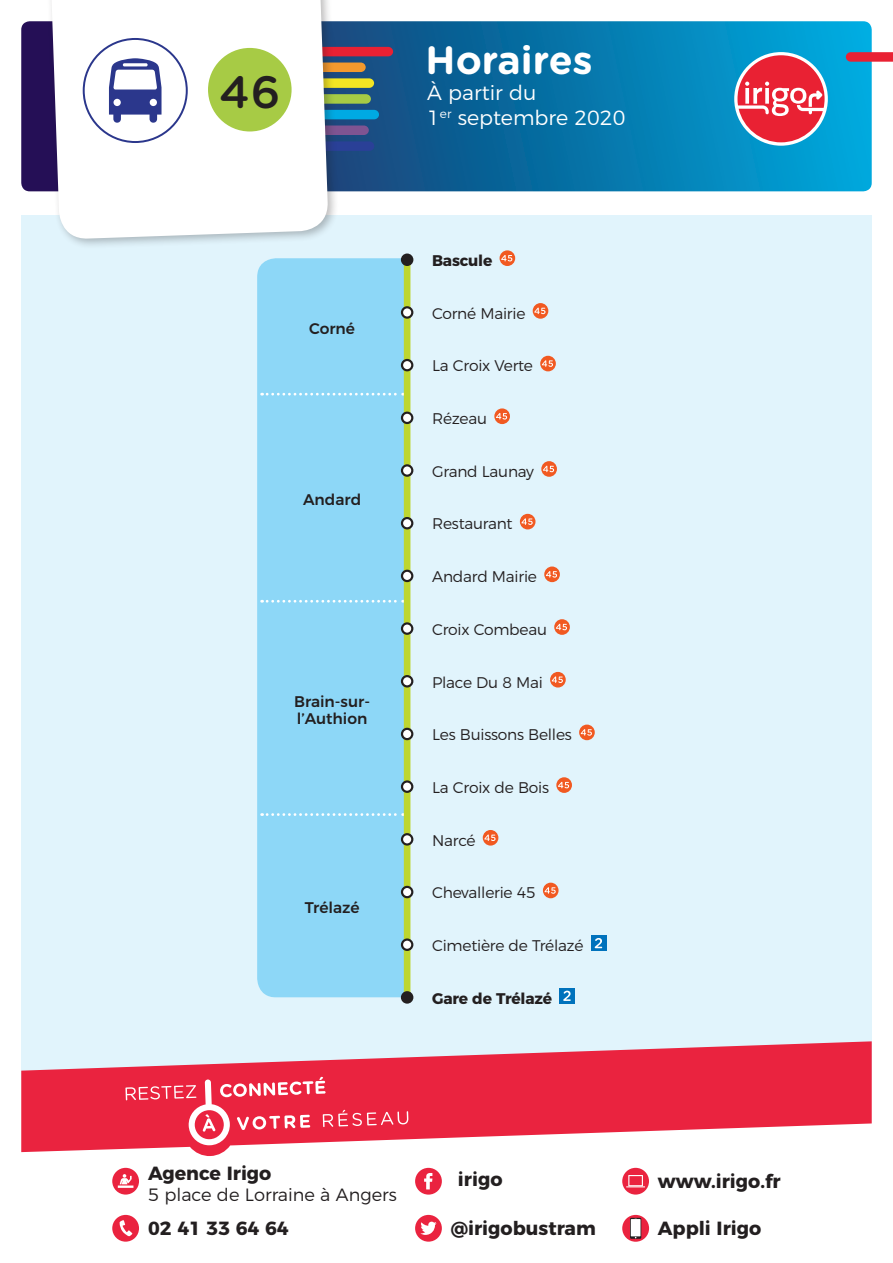
<style>
.page{position:relative;width:893px;height:1263px;background:#fff}
.page>*{position:absolute;margin:0;border:0;box-sizing:border-box;transform-origin:0 0}
.t1{font:500 45.15px "Gotham Rounded";color:#231f20}
.t2{font:700 39.45px "Gotham Rounded";color:#fff}
.t3{font:300 20.55px/24.8px "Montserrat";color:#fff}
.t4{font:700 19.05px "Montserrat";color:#231f20}
.t5{font:300 17.85px "Montserrat";color:#231f20}
.t6{font:300 15.45px "Montserrat";letter-spacing:-.015em;color:#231f20}
.t7{font:500 15.45px/16.5px "Montserrat";color:#231f20}
.t8{font:700 15.45px "Montserrat";letter-spacing:-.015em;color:#231f20}
</style>
<div class="page">
<div style="left:21px;top:215px;width:851px;height:865px;background:#e1f4fc"></div>
<div style="left:257px;top:258px;width:147px;height:739px;background:#8dd7f7"></div>
<svg style="left:262px;top:393px;width:142px;height:2px"></svg>
<svg style="left:262px;top:600px;width:142px;height:3px"></svg>
<svg style="left:262px;top:813px;width:142px;height:3px"></svg>
<div style="left:404px;top:258px;width:6px;height:739px;background:#bed630"></div>
<svg style="left:500px;top:250px;width:15px;height:16px"></svg>
<svg style="left:501px;top:255px;width:11px;height:6px"></svg>
<svg style="left:401px;top:253px;width:12px;height:13px"></svg>
<svg style="left:533px;top:303px;width:15px;height:16px"></svg>
<svg style="left:534px;top:308px;width:11px;height:6px"></svg>
<svg style="left:401px;top:306px;width:12px;height:13px"></svg>
<div style="left:540px;top:356px;width:16px;height:15px;background:#f15921;border-radius:50%"></div>
<svg style="left:542px;top:360px;width:11px;height:7px"></svg>
<svg style="left:401px;top:359px;width:12px;height:12px"></svg>
<svg style="left:494px;top:408px;width:16px;height:16px"></svg>
<svg style="left:496px;top:413px;width:11px;height:6px"></svg>
<svg style="left:401px;top:412px;width:12px;height:12px"></svg>
<svg style="left:541px;top:461px;width:16px;height:16px"></svg>
<svg style="left:543px;top:466px;width:11px;height:6px"></svg>
<svg style="left:401px;top:464px;width:12px;height:13px"></svg>
<div style="left:520px;top:514px;width:15px;height:15px;background:#f15921;border-radius:50%"></div>
<svg style="left:521px;top:518px;width:12px;height:7px"></svg>
<svg style="left:401px;top:517px;width:12px;height:12px"></svg>
<svg style="left:544px;top:566px;width:16px;height:16px"></svg>
<svg style="left:546px;top:571px;width:11px;height:7px"></svg>
<svg style="left:401px;top:570px;width:12px;height:12px"></svg>
<svg style="left:554px;top:619px;width:16px;height:16px"></svg>
<svg style="left:556px;top:624px;width:11px;height:6px"></svg>
<svg style="left:401px;top:622px;width:12px;height:13px"></svg>
<div style="left:550px;top:672px;width:16px;height:15px;background:#f15921;border-radius:50%"></div>
<svg style="left:552px;top:676px;width:11px;height:7px"></svg>
<svg style="left:401px;top:675px;width:12px;height:12px"></svg>
<div style="left:579px;top:725px;width:16px;height:15px;background:#f15921;border-radius:50%"></div>
<svg style="left:581px;top:729px;width:11px;height:7px"></svg>
<svg style="left:401px;top:728px;width:12px;height:12px"></svg>
<svg style="left:556px;top:777px;width:16px;height:16px"></svg>
<svg style="left:558px;top:782px;width:11px;height:6px"></svg>
<svg style="left:401px;top:780px;width:12px;height:13px"></svg>
<div style="left:483px;top:830px;width:15px;height:15px;background:#f15921;border-radius:50%"></div>
<svg style="left:484px;top:834px;width:11px;height:7px"></svg>
<svg style="left:401px;top:833px;width:12px;height:12px"></svg>
<div style="left:591px;top:935px;width:15px;height:16px;background:#0072bc"></div>
<svg style="left:595px;top:938px;width:7px;height:10px"></svg>
<svg style="left:401px;top:938px;width:12px;height:13px"></svg>
<div style="left:543px;top:883px;width:15px;height:15px;background:#f15921;border-radius:50%"></div>
<svg style="left:544px;top:887px;width:12px;height:7px"></svg>
<svg style="left:401px;top:886px;width:12px;height:12px"></svg>
<div style="left:559px;top:988px;width:16px;height:16px;background:#0072bc"></div>
<svg style="left:563px;top:991px;width:8px;height:10px"></svg>
<svg style="left:401px;top:991px;width:12px;height:13px"></svg>
<svg style="left:21px;top:21px;width:851px;height:170px;background:#0972a8"></svg>
<svg style="left:339px;top:63px;width:27px;height:9px"></svg>
<svg style="left:339px;top:78px;width:35px;height:10px"></svg>
<svg style="left:339px;top:94px;width:32px;height:10px"></svg>
<svg style="left:339px;top:110px;width:40px;height:9px"></svg>
<svg style="left:339px;top:125px;width:30px;height:10px"></svg>
<svg style="left:339px;top:141px;width:35px;height:10px"></svg>
<svg style="left:339px;top:47px;width:54px;height:9px"></svg>
<svg style="left:734px;top:52px;width:94px;height:94px"></svg>
<svg style="left:737px;top:55px;width:88px;height:87px"></svg>
<div style="left:794px;top:91px;width:9px;height:10px;background:#e92133;border-radius:50%"></div>
<svg style="left:846px;top:52px;width:47px;height:10px"></svg>
<div style="left:46px;top:0;width:293px;height:250px;background:#231f20;opacity:.3"></div>
<svg style="left:50px;top:0;width:279px;height:240px"></svg>
<div style="left:84px;top:39px;width:103px;height:103px;background:#fff;border-radius:50%"></div>
<div style="left:83px;top:38px;width:105px;height:105px;border:2px solid #2b378c;border-radius:50%"></div>
<svg style="left:109px;top:58px;width:53px;height:65px"></svg>
<div style="left:208px;top:48px;width:84px;height:83px;background:#a7cb45;border-radius:50%"></div>
<svg style="left:21px;top:1041px;width:851px;height:115px;fill:#ea233f"></svg>
<svg style="left:125px;top:1077px;width:283px;height:68px;background:#ed445c"></svg>
<div style="left:112px;top:1215px;width:27px;height:27px;background:#ea233f;border-radius:50%"></div>
<svg style="left:120px;top:1220px;width:12px;height:16px"></svg>
<div style="left:415px;top:1215px;width:27px;height:27px;background:#ea233f;border-radius:50%"></div>
<svg style="left:420px;top:1221px;width:17px;height:14px"></svg>
<svg style="left:112px;top:1168px;width:27px;height:26px"></svg>
<div style="left:622px;top:1168px;width:27px;height:26px;background:#ea233f;border-radius:50%"></div>
<svg style="left:626px;top:1175px;width:19px;height:12px"></svg>
<svg style="left:622px;top:1215px;width:27px;height:27px"></svg>
<svg style="left:630px;top:1218px;width:11px;height:21px"></svg>
<div style="left:631px;top:1219px;width:9px;height:17px;background:#fff"></div>
<div style="left:415px;top:1168px;width:27px;height:26px;background:#ea233f;border-radius:50%"></div>
<svg style="left:424px;top:1173px;width:8px;height:16px"></svg>
<h1 class="t1" style="left:219px;top:60px;width:63px">46</h1>
<p class="t7" style="left:309px;top:319px;width:47px">Corné</p>
<p class="t7" style="left:303px;top:490px;width:60px">Andard</p>
<p class="t7" style="left:294px;top:692px;width:77px">Brain-sur&shy;l’Authion</p>
<p class="t7" style="left:305px;top:898px;width:56px">Trélazé</p>
<h2 class="t2" style="left:426px;top:31px;width:169px">Horaires</h2>
<h3 class="t3" style="left:427px;top:79px;width:200px">À partir du<br>1<sup>er</sup> septembre 2020</h3>
<p class="t8" style="left:432px;top:248px;width:62px">Bascule</p>
<p class="t6" style="left:432px;top:301px;width:95px">Corné Mairie</p>
<p class="t6" style="left:432px;top:354px;width:102px">La Croix Verte</p>
<p class="t6" style="left:432px;top:406px;width:56px">Rézeau</p>
<p class="t6" style="left:432px;top:459px;width:103px">Grand Launay</p>
<p class="t6" style="left:432px;top:512px;width:82px">Restaurant</p>
<p class="t6" style="left:432px;top:564px;width:106px">Andard Mairie</p>
<p class="t6" style="left:432px;top:617px;width:116px">Croix Combeau</p>
<p class="t6" style="left:432px;top:670px;width:112px">Place Du 8 Mai</p>
<p class="t6" style="left:432px;top:723px;width:141px">Les Buissons Belles</p>
<p class="t6" style="left:432px;top:775px;width:118px">La Croix de Bois</p>
<p class="t6" style="left:432px;top:828px;width:45px">Narcé</p>
<p class="t6" style="left:432px;top:881px;width:105px">Chevallerie 45</p>
<p class="t6" style="left:432px;top:933px;width:153px">Cimetière de Trélazé</p>
<p class="t8" style="left:432px;top:985px;width:121px">Gare de Trélazé</p>
<p class="t4" style="left:148px;top:1157px;width:125px">Agence Irigo</p>
<p class="t5" style="left:148px;top:1181px;width:250px">5 place de Lorraine à Angers</p>
<p class="t4" style="left:458px;top:1164px;width:46px">irigo</p>
<p class="t4" style="left:148px;top:1213px;width:142px">02 41 33 64 64</p>
<p class="t4" style="left:451px;top:1213px;width:147px">@irigobustram</p>
<p class="t4" style="left:658px;top:1165px;width:124px">www.irigo.fr</p>
<p class="t4" style="left:658px;top:1213px;width:105px">Appli Irigo</p>
</div>
